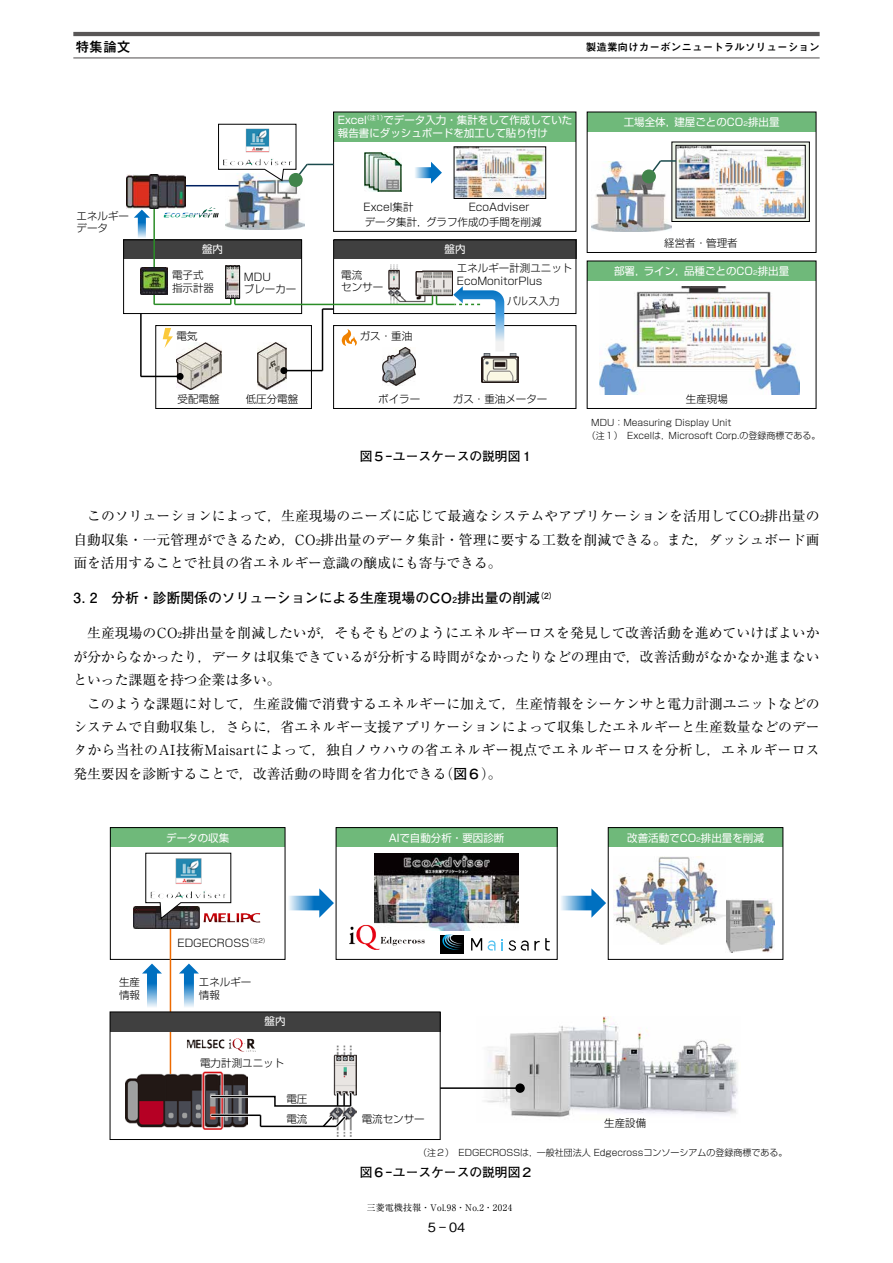
<style>
.page{position:relative;width:893px;height:1263px;background:#fff}
.page>*{position:absolute;margin:0;border:0;box-sizing:border-box;transform-origin:0 0}
.t1{font:13.8px/23.4px "Ryumin Pro";color:#000;text-align:justify}
.t2{font:700 13.8px "Futo Go B101 Pro";color:#000}
.t3{font:700 13.8px "Mi Go MB1 Std De";color:#000}
.t4{font:700 12.75px "Futo Go B101 Pro";color:#000}
.t5{font:500 12.75px "Gothic BBB Pro";color:#000}
.t6{font:700 10.65px "Mi Go MB1 Std De";color:#000}
.t7{font:300 10.5px/12.8px "Shin Go Pro";color:#000}
.t8{font:10.5px/12.8px "Shin Go Pro";color:#fff}
.t9{font:300 9px/12.8px "Shin Go Pro";color:#000}
.t10{font:9px "Ryumin Pro";letter-spacing:.03em;color:#000}
.s1{font-size:6px}
.s2{font-size:8.25px}
.s3{font-family:"Futo Go B101 Pro";font-weight:700}
</style>
<div class="page">
<hr style="left:73px;top:32px;width:747px;height:4px;background:#595757">
<hr style="left:73px;top:57px;width:747px;height:1px;background:#595757">
<div style="left:587px;top:112px;width:229px;height:19px;background:#6fb97a"></div>
<div style="left:334px;top:112px;width:242px;height:30px;background:#6fb97a"></div>
<div style="left:124px;top:240px;width:178px;height:19px;background:#404040"></div>
<div style="left:334px;top:240px;width:242px;height:19px;background:#404040"></div>
<div style="left:587px;top:112px;width:229px;height:141px;border:1px solid #000"></div>
<div style="left:587px;top:261px;width:229px;height:19px;background:#6fb97a"></div>
<div style="left:587px;top:261px;width:229px;height:148px;border:1px solid #000"></div>
<div style="left:333px;top:112px;width:243px;height:120px;border:1px solid #000"></div>
<div style="left:333px;top:325px;width:243px;height:84px;border:1px solid #000"></div>
<div style="left:333px;top:239px;width:243px;height:75px;border:1px solid #000"></div>
<div style="left:123px;top:239px;width:179px;height:75px;border:1px solid #000"></div>
<div style="left:155px;top:325px;width:157px;height:84px;border:1px solid #000"></div>
<img style="left:591px;top:162px;width:81px;height:70px">
<svg style="left:674px;top:144px;width:134px;height:76px"></svg>
<div style="left:672px;top:142px;width:138px;height:80px;border:1px solid #000"></div>
<img style="left:225px;top:187px;width:79px;height:43px">
<img style="left:600px;top:287px;width:200px;height:108px">
<img style="left:165px;top:207px;width:54px;height:10px">
<svg style="left:342px;top:329px;width:15px;height:17px"></svg>
<img style="left:456px;top:149px;width:88px;height:48px">
<div style="left:454px;top:147px;width:92px;height:52px;border:1px solid #000"></div>
<img style="left:678px;top:147px;width:125px;height:69px">
<div style="left:676px;top:145px;width:129px;height:73px;border:1px solid #000"></div>
<svg style="left:163px;top:328px;width:58px;height:62px"></svg>
<svg style="left:257px;top:342px;width:29px;height:47px"></svg>
<img style="left:389px;top:264px;width:11px;height:6px">
<img style="left:365px;top:152px;width:30px;height:1px">
<svg style="left:365px;top:153px;width:36px;height:38px"></svg>
<hr style="left:184px;top:185px;width:55px;height:1px;background:#002060">
<svg style="left:647px;top:159px;width:29px;height:20px"></svg>
<div style="left:642px;top:169px;width:14px;height:14px;background:#41844b;border-radius:50%"></div>
<svg style="left:415px;top:162px;width:27px;height:22px"></svg>
<hr style="left:235px;top:304px;width:197px;height:1px;background:#2b8d27">
<hr style="left:154px;top:304px;width:77px;height:1px;background:#2b8d27">
<hr style="left:153px;top:206px;width:2px;height:98px;background:#2b8d27">
<hr style="left:141px;top:376px;width:39px;height:1px;background:#000">
<hr style="left:140px;top:314px;width:2px;height:62px;background:#000">
<div style="left:177px;top:373px;width:7px;height:7px;background:#000;border-radius:50%"></div>
<div style="left:280px;top:367px;width:7px;height:7px;background:#000;border-radius:50%"></div>
<hr style="left:284px;top:370px;width:38px;height:1px;background:#000">
<svg style="left:322px;top:308px;width:12px;height:2px"></svg>
<hr style="left:322px;top:309px;width:1px;height:62px;background:#000">
<svg style="left:134px;top:210px;width:16px;height:28px"></svg>
<svg style="left:218px;top:123px;width:116px;height:64px"></svg>
<div style="left:289px;top:173px;width:14px;height:14px;background:#41844b;border-radius:50%"></div>
<svg style="left:382px;top:270px;width:136px;height:116px"></svg>
<img style="left:141px;top:267px;width:27px;height:27px">
<img style="left:127px;top:175px;width:59px;height:33px">
<svg style="left:225px;top:265px;width:15px;height:39px"></svg>
<div style="left:110px;top:827px;width:175px;height:20px;background:#6fb97a"></div>
<div style="left:336px;top:827px;width:221px;height:20px;background:#6fb97a"></div>
<div style="left:608px;top:827px;width:175px;height:20px;background:#6fb97a"></div>
<div style="left:608px;top:827px;width:175px;height:133px;border:1px solid #000"></div>
<div style="left:336px;top:827px;width:222px;height:133px;border:1px solid #000"></div>
<div style="left:110px;top:827px;width:175px;height:133px;border:1px solid #000"></div>
<img style="left:485px;top:1016px;width:253px;height:101px">
<img style="left:329px;top:1045px;width:28px;height:91px">
<img style="left:125px;top:1071px;width:122px;height:58px">
<img style="left:229px;top:1038px;width:26px;height:13px">
<img style="left:726px;top:898px;width:48px;height:54px">
<img style="left:613px;top:856px;width:113px;height:88px">
<img style="left:375px;top:853px;width:143px;height:78px">
<img style="left:204px;top:913px;width:56px;height:10px">
<img style="left:133px;top:907px;width:67px;height:22px">
<div style="left:441px;top:935px;width:23px;height:18px;background:#000"></div>
<svg style="left:442px;top:935px;width:20px;height:15px"></svg>
<svg style="left:501px;top:939px;width:2px;height:11px"></svg>
<svg style="left:488px;top:940px;width:7px;height:10px"></svg>
<svg style="left:509px;top:938px;width:41px;height:13px"></svg>
<svg style="left:471px;top:938px;width:11px;height:12px"></svg>
<img style="left:349px;top:925px;width:41px;height:25px">
<div style="left:260px;top:1125px;width:77px;height:3px;border:2px solid #fff"></div>
<div style="left:211px;top:1114px;width:50px;height:3px;border:2px solid #fff"></div>
<svg style="left:145px;top:852px;width:87px;height:68px"></svg>
<img style="left:151px;top:858px;width:69px;height:40px">
<svg style="left:289px;top:888px;width:45px;height:30px"></svg>
<svg style="left:561px;top:888px;width:45px;height:30px"></svg>
<svg style="left:179px;top:963px;width:20px;height:44px"></svg>
<svg style="left:142px;top:963px;width:20px;height:44px"></svg>
<hr style="left:440px;top:1087px;width:80px;height:2px;background:#000">
<svg style="left:515px;top:1083px;width:10px;height:10px"></svg>
<hr style="left:170px;top:929px;width:1px;height:145px;background:#ed6a00">
<svg style="left:321px;top:1114px;width:27px;height:15px"></svg>
<hr style="left:261px;top:1125px;width:75px;height:2px;background:#000">
<svg style="left:259px;top:1115px;width:3px;height:12px"></svg>
<hr style="left:211px;top:1114px;width:50px;height:2px;background:#000">
<svg style="left:210px;top:1093px;width:142px;height:15px"></svg>
<div style="left:110px;top:1012px;width:330px;height:19px;background:#404040"></div>
<div style="left:110px;top:1011px;width:331px;height:129px;border:1px solid #000"></div>
<p class="t3" style="left:75px;top:36px;width:57px">特集論文</p>
<p class="t6" style="left:586px;top:39px;width:235px">製造業向けカーボンニュートラルソリューション</p>
<p class="t7" style="left:77px;top:208px;width:54px">エネルギーデータ</p>
<p class="t8" style="left:338px;top:113px;width:236px">Excel<sup>（注1）</sup>でデータ入力・集計をして作成していた報告書にダッシュボードを加工して貼り付け</p>
<p class="t8" style="left:624px;top:114px;width:157px">工場全体，建屋ごとのCO<span class="s1">2</span>排出量</p>
<p class="t7" style="left:364px;top:199px;width:51px">Excel集計</p>
<p class="t7" style="left:469px;top:199px;width:62px">EcoAdviser</p>
<p class="t7" style="left:365px;top:215px;width:178px">データ集計，グラフ作成の手間を削減</p>
<p class="t8" style="left:202px;top:242px;width:22px">盤内</p>
<p class="t8" style="left:445px;top:242px;width:22px">盤内</p>
<p class="t7" style="left:172px;top:268px;width:43px">電子式指示計器</p>
<p class="t7" style="left:244px;top:269px;width:54px">MDU<br>ブレーカー</p>
<p class="t7" style="left:341px;top:267px;width:43px">電流<br>センサー</p>
<p class="t7" style="left:457px;top:260px;width:117px">エネルギー計測ユニット<br>EcoMonitorPlus</p>
<p class="t7" style="left:177px;top:329px;width:22px">電気</p>
<p class="t7" style="left:360px;top:329px;width:54px">ガス・重油</p>
<p class="t7" style="left:507px;top:294px;width:54px">パルス入力</p>
<p class="t7" style="left:664px;top:236px;width:75px">経営者・管理者</p>
<p class="t8" style="left:614px;top:263px;width:177px">部署，ライン，品種ごとのCO<span class="s1">2</span>排出量</p>
<p class="t7" style="left:178px;top:391px;width:43px">受配電盤</p>
<p class="t7" style="left:246px;top:391px;width:54px">低圧分電盤</p>
<p class="t7" style="left:378px;top:391px;width:43px">ボイラー</p>
<p class="t7" style="left:453px;top:391px;width:96px">ガス・重油メーター</p>
<p class="t4" style="left:360px;top:446px;width:175px">図５－ユースケースの説明図１</p>
<p class="t7" style="left:686px;top:391px;width:43px">生産現場</p>
<p class="t9" style="left:587px;top:415px;width:235px;text-indent:4px">MDU：Measuring Display Unit<br>（注１）　Excelは，Microsoft Corp.の登録商標である。</p>
<p class="t1" style="left:73px;top:504px;width:748px;text-indent:14px">このソリューションによって，生産現場のニーズに応じて最適なシステムやアプリケーションを活用してCO<span class="s2">2</span>排出量の自動収集・一元管理ができるため，CO<span class="s2">2</span>排出量のデータ集計・管理に要する工数を削減できる。また，ダッシュボード画面を活用することで社員の省エネルギー意識の醸成にも寄与できる。</p>
<p class="t2" style="left:73px;top:587px;width:485px">3. 2　分析・診断関係のソリューションによる生産現場のCO<span class="s2">2</span>排出量の削減<sup>（2）</sup></p>
<p class="t1" style="left:73px;top:620px;width:748px;text-indent:14px">生産現場のCO<span class="s2">2</span>排出量を削減したいが，そもそもどのようにエネルギーロスを発見して改善活動を進めていけばよいかが分からなかったり，データは収集できているが分析する時間がなかったりなどの理由で，改善活動がなかなか進まないといった課題を持つ企業は多い。</p>
<p class="t1" style="left:73px;top:691px;width:748px;text-indent:14px">このような課題に対して，生産設備で消費するエネルギーに加えて，生産情報をシーケンサと電力計測ユニットなどのシステムで自動収集し，さらに，省エネルギー支援アプリケーションによって収集したエネルギーと生産数量などのデータから当社のAI技術Maisartによって，独自ノウハウの省エネルギー視点でエネルギーロスを分析し，エネルギーロス発生要因を診断することで，改善活動の時間を省力化できる（<span class="s3">図６</span>）。</p>
<p class="t8" style="left:166px;top:830px;width:64px">データの収集</p>
<p class="t8" style="left:389px;top:830px;width:117px">AIで自動分析・要因診断</p>
<p class="t8" style="left:627px;top:830px;width:138px">改善活動でCO<span class="s1">2</span>排出量を削減</p>
<p class="t7" style="left:119px;top:974px;width:22px">生産情報</p>
<p class="t7" style="left:177px;top:936px;width:93px">EDGECROSS<sup>（注2）</sup></p>
<p class="t7" style="left:199px;top:974px;width:54px">エネルギー情報</p>
<p class="t8" style="left:265px;top:1014px;width:22px">盤内</p>
<p class="t7" style="left:200px;top:1056px;width:85px">電力計測ユニット</p>
<p class="t7" style="left:286px;top:1091px;width:22px">電圧</p>
<p class="t7" style="left:286px;top:1111px;width:22px">電流</p>
<p class="t7" style="left:362px;top:1111px;width:64px">電流センサー</p>
<p class="t9" style="left:418px;top:1145px;width:371px">（注２）　EDGECROSSは，一般社団法人 Edgecrossコンソーシアムの登録商標である。</p>
<p class="t7" style="left:604px;top:1115px;width:43px">生産設備</p>
<p class="t4" style="left:360px;top:1162px;width:175px">図６－ユースケースの説明図２</p>
<p class="t10" style="left:367px;top:1201px;width:147px">三菱電機技報・Vol.98・No.2・2024</p>
<p class="t5" style="left:428px;top:1217px;width:39px">5－04</p>
</div>
